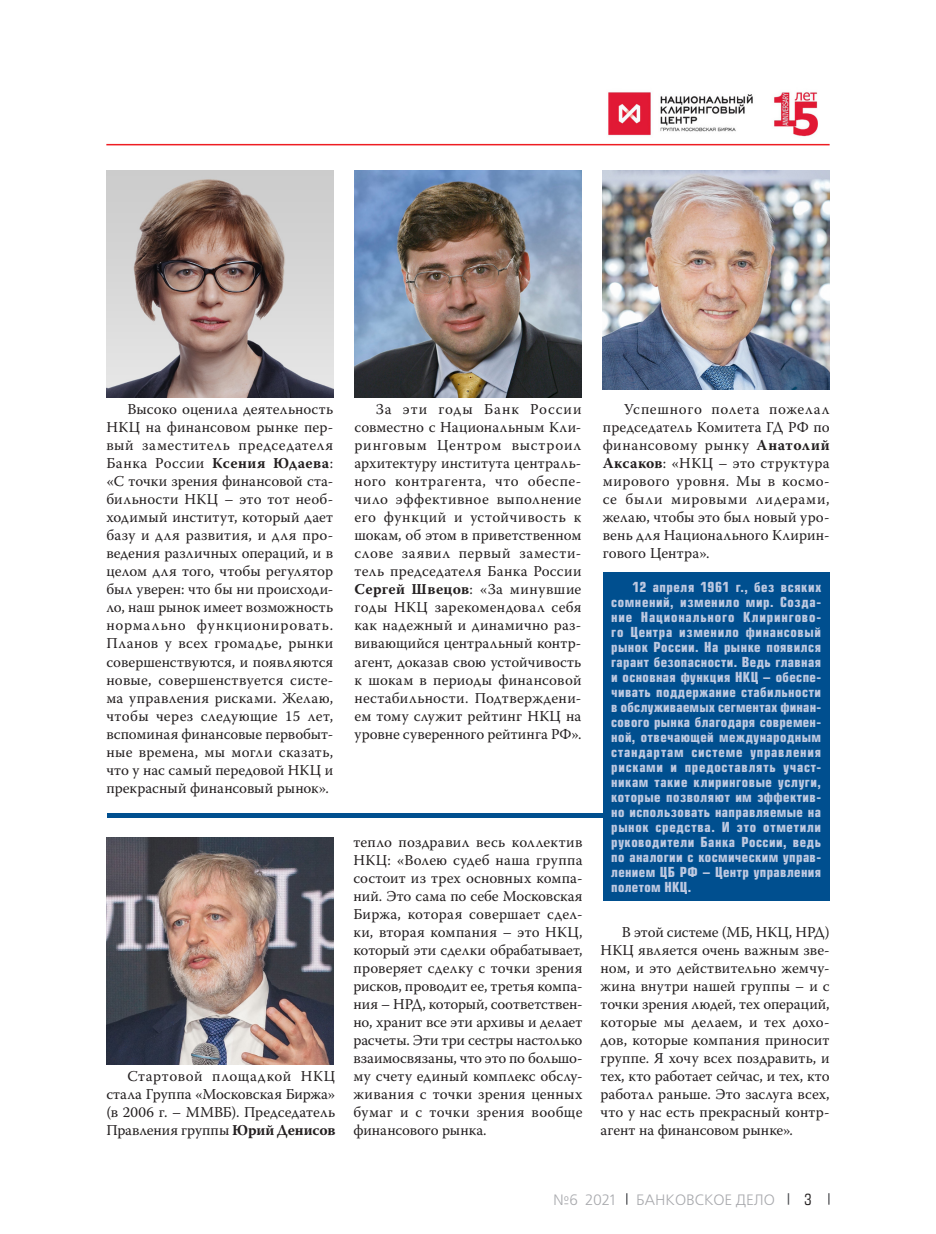
<style>
.page{position:relative;width:936px;height:1234px;background:#fff}
.page>*{position:absolute;margin:0;border:0;box-sizing:border-box;transform-origin:0 0}
.СТАТЬЯ___Основной_те{font:15px/18px "Warnock Pro";letter-spacing:.005em;color:#231f20;text-align:justify}
.t1{font:15px "Free Set C";color:#a8a9ad}
.t2{font:15px "Europe Cond";color:#231f20}
.СТАТЬЯ___Основной_те-2{font:700 13.5px/15px "Europe Cond";letter-spacing:.025em;color:#bec9e1;text-align:justify}
.s1{font-weight:700}
</style>
<div class="page">
<svg style="left:787px;top:1193px;width:2px;height:11px"></svg>
<img style="left:608px;top:92px;width:210px;height:45px">
<hr style="left:106px;top:144px;width:723px;height:1px;background:#ee1d23">
<div style="left:602px;top:572px;width:227px;height:328px;background:#004f8f"></div>
<div style="left:107px;top:812px;width:498px;height:5px;background:#004f8f"></div>
<img style="left:354px;top:170px;width:227px;height:227px">
<img style="left:106px;top:170px;width:227px;height:227px">
<img style="left:106px;top:837px;width:227px;height:227px">
<img style="left:602px;top:170px;width:227px;height:219px">
<p class="СТАТЬЯ___Основной_те" style="left:106px;top:400px;width:228px;text-indent:21px">Высоко оценила деятельность НКЦ на финансовом рынке пер&shy;вый заместитель председателя Банка России <span class="s1">Ксения Юдаева</span>: «С точки зрения финансовой ста&shy;бильности НКЦ – это тот необ&shy;ходимый институт, который дает базу и для развития, и для про&shy;ведения различных операций, и в целом для того, чтобы регулятор был уверен: что бы ни происходи&shy;ло, наш рынок имеет возможность нормально функционировать.<br>Планов у всех громадье, рынки совершенствуются, и появляются новые, совершенствуется систе&shy;ма управления рисками. Желаю, чтобы через следующие 15 лет, вспоминая финансовые первобыт&shy;ные времена, мы могли сказать, что у нас самый передовой НКЦ и прекрасный финансовый рынок».</p>
<p class="СТАТЬЯ___Основной_те" style="left:106px;top:1066px;width:230px;text-indent:21px">Стартовой площадкой НКЦ стала Группа «Московская Биржа» (в 2006 г. – ММВБ). Председатель Правления группы <span class="s1">Юрий Денисов</span></p>
<p class="СТАТЬЯ___Основной_те" style="left:354px;top:400px;width:228px;text-indent:21px">За эти годы Банк России совместно с Национальным Кли&shy;ринговым Центром выстроил архитектуру института централь&shy;ного контрагента, что обеспе&shy;чило эффективное выполнение его функций и устойчивость к шокам, об этом в приветственном слове заявил первый замести&shy;тель председателя Банка России <span class="s1">Сергей Швецов</span>: «За минувшие годы НКЦ зарекомендовал себя как надежный и динамично раз&shy;вивающийся центральный контр&shy;агент, доказав свою устойчивость к шокам в периоды финансовой нестабильности. Подтверждени&shy;ем тому служит рейтинг НКЦ на уровне суверенного рейтинга РФ».</p>
<p class="СТАТЬЯ___Основной_те" style="left:602px;top:400px;width:228px;text-indent:21px">Успешного полета пожелал председатель Комитета ГД РФ по финансовому рынку <span class="s1">Анатолий Аксаков</span>: «НКЦ – это структура мирового уровня. Мы в космо&shy;се были мировыми лидерами, желаю, чтобы это был новый уро&shy;вень для Национального Клирин&shy;гового Центра».</p>
<p class="СТАТЬЯ___Основной_те-2" style="left:611px;top:578px;width:211px;text-indent:21px">12 апреля 1961 г., без всяких сомнений, изменило мир. Созда&shy;ние Национального Клирингово&shy;го Центра изменило финансовый рынок России. На рынке появился гарант безопасности. Ведь главная и основная функция НКЦ – обеспе&shy;чивать поддержание стабильности в обслуживаемых сегментах финан&shy;сового рынка благодаря современ&shy;ной, отвечающей международным стандартам системе управления рисками и предоставлять участ&shy;никам такие клиринговые услуги, которые позволяют им эффектив&shy;но использовать направляемые на рынок средства. И это отметили руководители Банка России, ведь по аналогии с космическим управ&shy;лением ЦБ РФ – Центр управления полетом НКЦ.</p>
<p class="СТАТЬЯ___Основной_те" style="left:353px;top:832px;width:230px">тепло поздравил весь коллектив НКЦ: «Волею судеб наша группа состоит из трех основных компа&shy;ний. Это сама по себе Московская Биржа, которая совершает сдел&shy;ки, вторая компания – это НКЦ, который эти сделки обрабатывает, проверяет сделку с точки зрения рисков, проводит ее, третья компа&shy;ния – НРД, который, соответствен&shy;но, хранит все эти архивы и делает расчеты. Эти три сестры настолько взаимосвязаны, что это по большо&shy;му счету единый комплекс обслу&shy;живания с точки зрения ценных бумаг и с точки зрения вообще финансового рынка.</p>
<p class="СТАТЬЯ___Основной_те" style="left:600px;top:922px;width:231px;text-indent:21px">В этой системе (МБ, НКЦ, НРД)<br>НКЦ является очень важным зве&shy;ном, и это действительно жемчу&shy;жина внутри нашей группы – и с точки зрения людей, тех операций, которые мы делаем, и тех дохо&shy;дов, которые компания приносит группе. Я хочу всех поздравить, и тех, кто работает сейчас, и тех, кто работал раньше. Это заслуга всех, что у нас есть прекрасный контр&shy;агент на финансовом рынке».</p>
<p class="t1" style="left:553px;top:1191px;width:64px">№6 2021</p>
<p class="t1" style="left:636px;top:1191px;width:140px">БАНКОВСКОЕ ДЕЛО</p>
<p class="t2" style="left:804px;top:1189px;width:9px">3</p>
</div>
